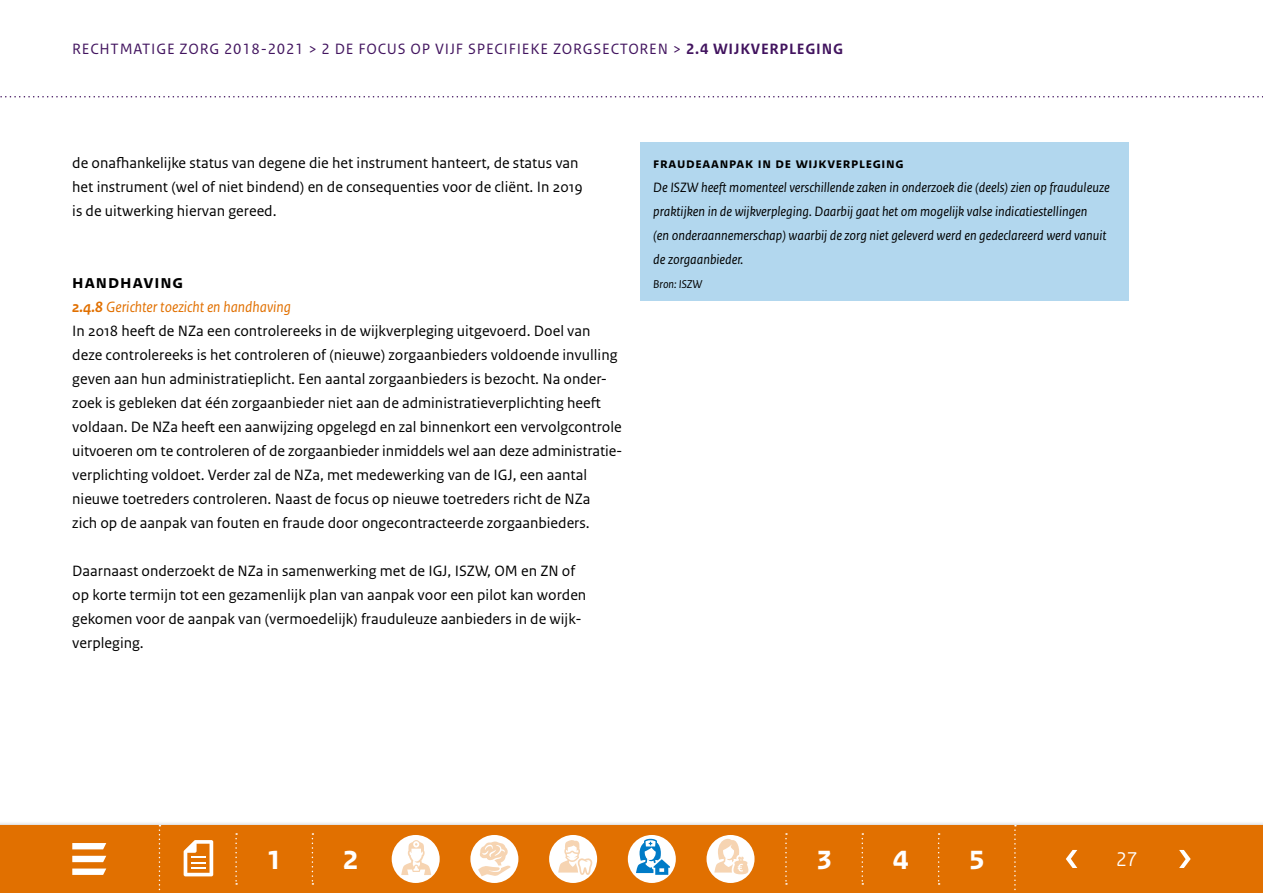
<style>
.page{position:relative;width:1263px;height:893px;background:#fff}
.page>*{position:absolute;margin:0;border:0;box-sizing:border-box;transform-origin:0 0}
.t1{font:700 36px "Rijksoverheid Sans Heading";color:#fff}
.t2{font:21px "Rijksoverheid Sans Heading";color:#fff}
.t3{font:700 19.5px "Rijksoverheid Sans Text";letter-spacing:.05em;color:#000}
.t4{font:15.75px/24px "Rijksoverheid Sans Text";color:#000}
.t5{font:15.75px "Rijksoverheid Sans Text";letter-spacing:.05em;color:#42145f}
.t6{font:700 15px "Rijksoverheid Sans Text";letter-spacing:.05em;color:#000}
.t7{font:italic 14.25px/24px "Rijksoverheid Sans Text";color:#000}
.t8{font:italic 12px "Rijksoverheid Sans Text";color:#000}
.s1{font-weight:700}
.s2{font-weight:700;font-style:italic;color:#e17000}
.s3{font-style:italic;color:#e17000}
</style>
<div class="page">
<div style="left:0;top:821px;width:1263px;height:72px;background:#efefef"></div>
<div style="left:0;top:825px;width:1263px;height:68px;background:#e17000"></div>
<svg style="left:1066px;top:850px;width:11px;height:18px"></svg>
<svg style="left:72px;top:843px;width:34px;height:6px"></svg>
<svg style="left:72px;top:856px;width:34px;height:6px"></svg>
<svg style="left:72px;top:868px;width:34px;height:7px"></svg>
<svg style="left:1179px;top:850px;width:12px;height:18px"></svg>
<div style="left:470px;top:835px;width:48px;height:48px;background:#fff;border-radius:50%"></div>
<svg style="left:478px;top:841px;width:33px;height:35px"></svg>
<div style="left:549px;top:835px;width:48px;height:48px;background:#fff;border-radius:50%"></div>
<svg style="left:558px;top:840px;width:34px;height:35px"></svg>
<div style="left:706px;top:835px;width:48px;height:48px;background:#fff;border-radius:50%"></div>
<svg style="left:714px;top:838px;width:34px;height:36px"></svg>
<div style="left:392px;top:835px;width:48px;height:48px;background:#fff;border-radius:50%"></div>
<svg style="left:401px;top:840px;width:30px;height:35px"></svg>
<svg style="left:0;top:96px;width:1263px;height:2px"></svg>
<svg style="left:785px;top:833px;width:2px;height:52px"></svg>
<svg style="left:861px;top:833px;width:2px;height:52px"></svg>
<svg style="left:938px;top:833px;width:2px;height:52px"></svg>
<svg style="left:1014px;top:825px;width:2px;height:66px"></svg>
<svg style="left:159px;top:825px;width:1px;height:66px"></svg>
<svg style="left:184px;top:840px;width:29px;height:36px"></svg>
<svg style="left:312px;top:833px;width:1px;height:52px"></svg>
<svg style="left:235px;top:833px;width:2px;height:52px"></svg>
<div style="left:628px;top:835px;width:48px;height:48px;background:#fff;border-radius:50%"></div>
<svg style="left:636px;top:839px;width:34px;height:36px"></svg>
<div style="left:640px;top:143px;width:489px;height:158px;background:#b2d7ee"></div>
<p class="t5" style="left:72px;top:40px;width:772px">RECHTMATIGE ZORG 2018-2021 &gt; 2 DE FOCUS OP VIJF SPECIFIEKE ZORGSECTOREN &gt; <span class="s1">2.4 WIJKVERPLEGING</span></p>
<p class="t4" style="left:72px;top:151px;width:512px">de -onafhankelijke status van degene die het instrument hanteert, de status van het instrument (wel of niet bindend) en de consequenties voor de cliënt. In 2019 is de -uitwerking hiervan gereed.</p>
<p class="t3" style="left:72px;top:271px;width:112px">handhaving</p>
<p class="t4" style="left:72px;top:295px;width:552px"><span class="s2">2.4.8</span> <span class="s3">Gerichter toezicht en handhaving<br></span>In 2018 heeft de NZa een controlereeks in de wijkverpleging uitgevoerd. Doel van deze controlereeks is het controleren of (nieuwe) zorgaanbieders voldoende invulling geven aan hun administratieplicht. Een aantal zorgaanbieders is bezocht. Na onder&shy;zoek is gebleken dat één zorgaanbieder niet aan de administratieverplichting heeft voldaan. De NZa heeft een aanwijzing opgelegd en zal binnenkort een vervolgcontrole uitvoeren om te controleren of de zorgaanbieder inmiddels wel aan deze administratie&shy;verplichting voldoet. Verder zal de NZa, met medewerking van de IGJ, een aantal nieuwe toetreders controleren. Naast de focus op nieuwe toetreders richt de NZa<br>zich op de aanpak van fouten en fraude door ongecontracteerde zorgaanbieders.</p>
<p class="t4" style="left:72px;top:559px;width:515px">Daarnaast onderzoekt de NZa in samenwerking met de IGJ, ISZW, OM en ZN of op korte termijn tot een gezamenlijk plan van aanpak voor een pilot kan worden gekomen voor de aanpak van (vermoedelijk) frauduleuze aanbieders in de wijk&shy;verpleging.</p>
<p class="t6" style="left:653px;top:155px;width:252px">fraudeaanpak in de wijkverpleging</p>
<p class="t7" style="left:653px;top:176px;width:458px">De ISZW heeft momenteel verschillende zaken in onderzoek die (deels) zien op frauduleuze praktijken in de wijkverpleging. Daarbij gaat het om mogelijk valse indicatiestellingen<br>(en onderaannemerschap) waarbij de zorg niet geleverd werd en gedeclareerd werd vanuit de zorgaanbieder.</p>
<p class="t8" style="left:653px;top:277px;width:51px">Bron: ISZW</p>
<h1 class="t1" style="left:267px;top:837px;width:17px">1</h1>
<h1 class="t1" style="left:343px;top:837px;width:17px">2</h1>
<h1 class="t1" style="left:816px;top:837px;width:17px">3</h1>
<h1 class="t1" style="left:893px;top:837px;width:17px">4</h1>
<h1 class="t1" style="left:969px;top:837px;width:17px">5</h1>
<h2 class="t2" style="left:1116px;top:847px;width:23px">27</h2>
</div>
